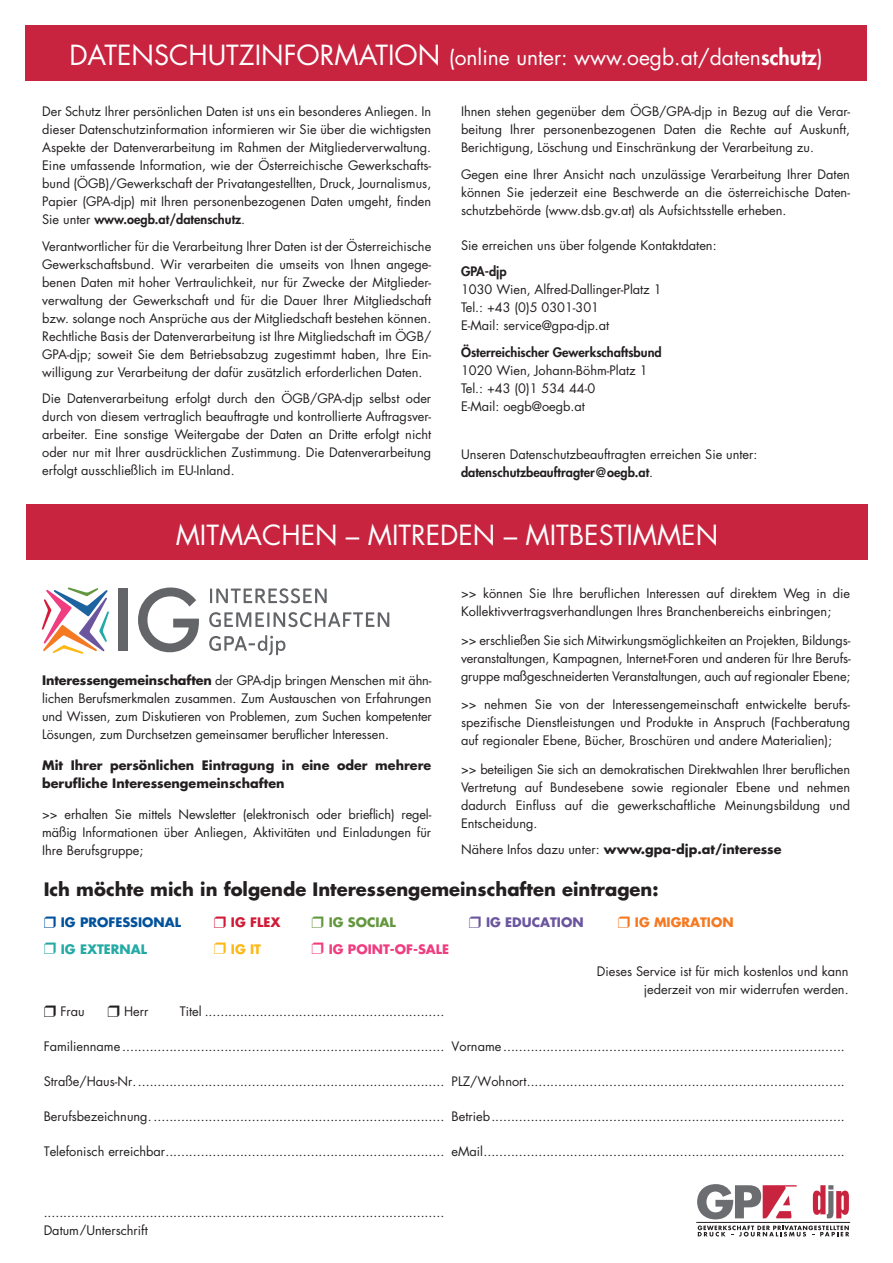
<style>
.page{position:relative;width:893px;height:1263px;background:#fff}
.page>*{position:absolute;margin:0;border:0;box-sizing:border-box;transform-origin:0 0}
.t1{font:27px "Futura Std";color:#fff}
.t2{font:21px "Futura Std";color:#fff}
.t3{font:700 18px "Futura Std";color:#231f20}
.t4{font:12.75px/18px "Futura Std";color:#231f20;text-align:justify}
.t5{font:700 12.75px/18px "Futura Std";color:#231f20}
.t6{font:800 12.75px "Futura Std";color:#231f20}
.t7{font:700 12.75px "Futura Std";color:#ef3d80}
.t8{font:700 12.75px "Futura Std";color:#01519b}
.t9{font:700 12.75px "Futura Std";color:#6b559e}
.t10{font:700 12.75px "Futura Std";color:#f47921}
.t11{font:700 12.75px "Futura Std";color:#24aaa5}
.t12{font:700 12.75px "Futura Std";color:#62973e}
.t13{font:700 12.75px "Futura Std";color:#cf1a38}
.t14{font:700 12.75px "Futura Std";color:#fcb814}
.s1{font-size:27px}
.s2{font-weight:800}
.s3{font-weight:700}
.s4{font-weight:400}
</style>
<div class="page">
<div style="left:25px;top:25px;width:842px;height:55px;background:#c8233f"></div>
<hr style="left:696px;top:1222px;width:154px;height:1px;background:#231f20">
<svg style="left:697px;top:1184px;width:100px;height:35px"></svg>
<svg style="left:813px;top:1185px;width:36px;height:33px"></svg>
<svg style="left:698px;top:1225px;width:151px;height:11px"></svg>
<div style="left:26px;top:504px;width:842px;height:56px;background:#c8233f"></div>
<svg style="left:210px;top:588px;width:117px;height:15px"></svg>
<svg style="left:209px;top:612px;width:180px;height:15px"></svg>
<svg style="left:209px;top:635px;width:76px;height:20px"></svg>
<div style="left:119px;top:589px;width:9px;height:62px;background:#636568"></div>
<svg style="left:138px;top:587px;width:61px;height:65px"></svg>
<svg style="left:42px;top:587px;width:67px;height:67px"></svg>
<h2 class="t2" style="left:69px;top:48px;width:755px"><span class="s1">DATENSCHUTZINFORMATION</span> (online unter: www.oegb.at/daten<span class="s2">schutz</span>)</h2>
<p class="t4" style="left:42px;top:104px;width:391px">Der Schutz Ihrer persönlichen Daten ist uns ein besonderes Anliegen. In dieser Datenschutzinformation informieren wir Sie über die wichtigsten Aspekte der Datenverarbeitung im Rahmen der Mitgliederverwaltung.<br>Eine umfassende Information, wie der Österreichische Gewerkschafts&shy;bund (ÖGB)/Gewerkschaft der Privatangestellten, Druck, Journalismus, Papier (GPA-djp) mit Ihren personenbezogenen Daten umgeht, finden Sie unter <span class="s2">www.oegb.at/datenschutz</span>.</p>
<p class="t4" style="left:42px;top:238px;width:391px">Verantwortlicher für die Verarbeitung Ihrer Daten ist der Österreichische Gewerkschaftsbund. Wir verarbeiten die umseits von Ihnen angege&shy;benen Daten mit hoher Vertraulichkeit, nur für Zwecke der Mitglieder&shy;verwaltung der Gewerkschaft und für die Dauer Ihrer Mitgliedschaft bzw. solange noch Ansprüche aus der Mitgliedschaft bestehen können.<br>Rechtliche Basis der Datenverarbeitung ist Ihre Mitgliedschaft im ÖGB/ GPA-djp; soweit Sie dem Betriebsabzug zugestimmt haben, Ihre Ein&shy;willigung zur Verarbeitung der dafür zusätzlich erforderlichen Daten.</p>
<p class="t4" style="left:42px;top:391px;width:391px">Die Datenverarbeitung erfolgt durch den ÖGB/GPA-djp selbst oder durch von diesem vertraglich beauftragte und kontrollierte Auftragsver&shy;arbeiter. Eine sonstige Weitergabe der Daten an Dritte erfolgt nicht oder nur mit Ihrer ausdrücklichen Zustimmung. Die Datenverarbeitung erfolgt ausschließlich im EU-Inland.</p>
<p class="t4" style="left:461px;top:104px;width:390px">Ihnen stehen gegenüber dem ÖGB/GPA-djp in Bezug auf die Verar&shy;beitung Ihrer personenbezogenen Daten die Rechte auf Auskunft, Berichtigung, Löschung und Einschränkung der Verarbeitung zu.</p>
<p class="t4" style="left:461px;top:166px;width:390px">Gegen eine Ihrer Ansicht nach unzulässige Verarbeitung Ihrer Daten können Sie jederzeit eine Beschwerde an die österreichische Daten&shy;schutzbehörde (www.dsb.gv.at) als Aufsichtsstelle erheben.</p>
<p class="t4" style="left:461px;top:237px;width:257px">Sie erreichen uns über folgende Kontaktdaten:</p>
<p class="t6" style="left:461px;top:266px;width:47px">GPA-djp</p>
<p class="t4" style="left:461px;top:282px;width:202px;text-align:left">1030 Wien, Alfred-Dallinger-Platz 1<br>Tel.: +43 (0)5 0301-301<br>E-Mail: service@gpa-djp.at</p>
<p class="t6" style="left:461px;top:346px;width:202px">Österreichischer Gewerkschaftsbund</p>
<p class="t4" style="left:461px;top:362px;width:188px;text-align:left">1020 Wien, Johann-Böhm-Platz 1<br>Tel.: +43 (0)1 534 44-0<br>E-Mail: oegb@oegb.at</p>
<p class="t4" style="left:461px;top:446px;width:298px">Unseren Datenschutzbeauftragten erreichen Sie unter: <span class="s2">datenschutzbeauftragter@oegb.at</span>.</p>
<h1 class="t1" style="left:176px;top:522px;width:544px">MITMACHEN – MITREDEN – MITBESTIMMEN</h1>
<p class="t4" style="left:42px;top:672px;width:391px"><span class="s3">Interessengemeinschaften</span> der GPA-djp bringen Menschen mit ähn&shy;lichen Berufs merkmalen zusammen. Zum Aus tau schen von Erfahrungen und Wissen, zum Diskutieren von Problemen, zum Suchen kompetenter Lösungen, zum Durchsetzen gemeinsamer beruflicher Interessen.</p>
<p class="t5" style="left:42px;top:757px;width:391px">Mit Ihrer persönlichen Eintragung in eine oder mehrere berufliche Inter es sen ge mein schaften</p>
<p class="t4" style="left:42px;top:806px;width:391px">&gt;&gt; erhalten Sie mittels Newsletter (elektronisch oder brieflich) regel&shy;mäßig Infor mationen über Anliegen, Aktivitäten und Einladungen für Ihre Berufsgruppe;</p>
<p class="t4" style="left:461px;top:585px;width:391px">&gt;&gt; können Sie Ihre beruflichen Interessen auf direktem Weg in die<br>Kollektivver trags ver hand lungen Ihres Branchen bereichs einbringen;</p>
<p class="t4" style="left:461px;top:632px;width:391px">&gt;&gt; erschließen Sie sich Mitwirkungs möglich keiten an Projekten, Bildungs&shy;ver an stal tungen, Kampagnen, Internet-Foren und anderen für Ihre Berufs&shy;gruppe maßgeschneiderten Veran stal tungen, auch auf regionaler Ebene;</p>
<p class="t4" style="left:461px;top:696px;width:391px">&gt;&gt; nehmen Sie von der Inter es sen ge mein schaft entwickelte berufs&shy;spezifische Dienstleis tungen und Produkte in An spruch (Fachberatung auf regionaler Ebene, Bücher, Broschüren und andere Materialien);</p>
<p class="t4" style="left:461px;top:761px;width:391px">&gt;&gt; beteiligen Sie sich an demokratischen Direkt wahlen Ihrer beruflichen Vertre tung auf Bundesebene sowie regionaler Ebene und nehmen dadurch Einfluss auf die gewerkschaftliche Meinungsbildung und Entschei dung.</p>
<p class="t5" style="left:461px;top:841px;width:322px"><span class="s4">Nähere Infos dazu unter:</span> www.gpa-djp.at/interesse</p>
<h3 class="t3" style="left:44px;top:881px;width:616px">Ich möchte mich in folgende Interessengemeinschaften eintragen:</h3>
<p class="t8" style="left:44px;top:916px;width:139px">❒ IG PROFESSIONAL</p>
<p class="t13" style="left:214px;top:916px;width:68px">❒ IG FLEX</p>
<p class="t12" style="left:312px;top:916px;width:86px">❒ IG SOCIAL</p>
<p class="t9" style="left:469px;top:916px;width:116px">❒ IG EDUCATION</p>
<p class="t10" style="left:618px;top:916px;width:117px">❒ IG MIGRATION</p>
<p class="t11" style="left:44px;top:943px;width:105px">❒ IG EXTERNAL</p>
<p class="t14" style="left:214px;top:943px;width:49px">❒ IG IT</p>
<p class="t7" style="left:312px;top:943px;width:139px">❒ IG POINT-OF-SALE</p>
<p class="t4" style="left:597px;top:963px;width:253px;text-align:right">Dieses Service ist für mich kostenlos und kann jederzeit von mir widerrufen werden.</p>
<p class="t4" style="left:44px;top:1003px;width:42px">❒ Frau</p>
<p class="t4" style="left:107px;top:1003px;width:42px">❒ Herr</p>
<p class="t4" style="left:180px;top:1003px;width:266px">Titel .............................................................</p>
<p class="t4" style="left:44px;top:1038px;width:803px">Familienname .................................................................................. Vorname .......................................................................................</p>
<p class="t4" style="left:44px;top:1073px;width:803px">Straße/Haus-Nr. .............................................................................. PLZ/Wohnort .................................................................................</p>
<p class="t4" style="left:44px;top:1108px;width:803px">Berufsbezeichnung. .......................................................................... Betrieb ..........................................................................................</p>
<p class="t4" style="left:44px;top:1143px;width:803px">Telefonisch erreichbar ....................................................................... eMail ............................................................................................</p>
<p class="t4" style="left:44px;top:1204px;width:402px">......................................................................................................<br>Datum/Unterschrift</p>
</div>
